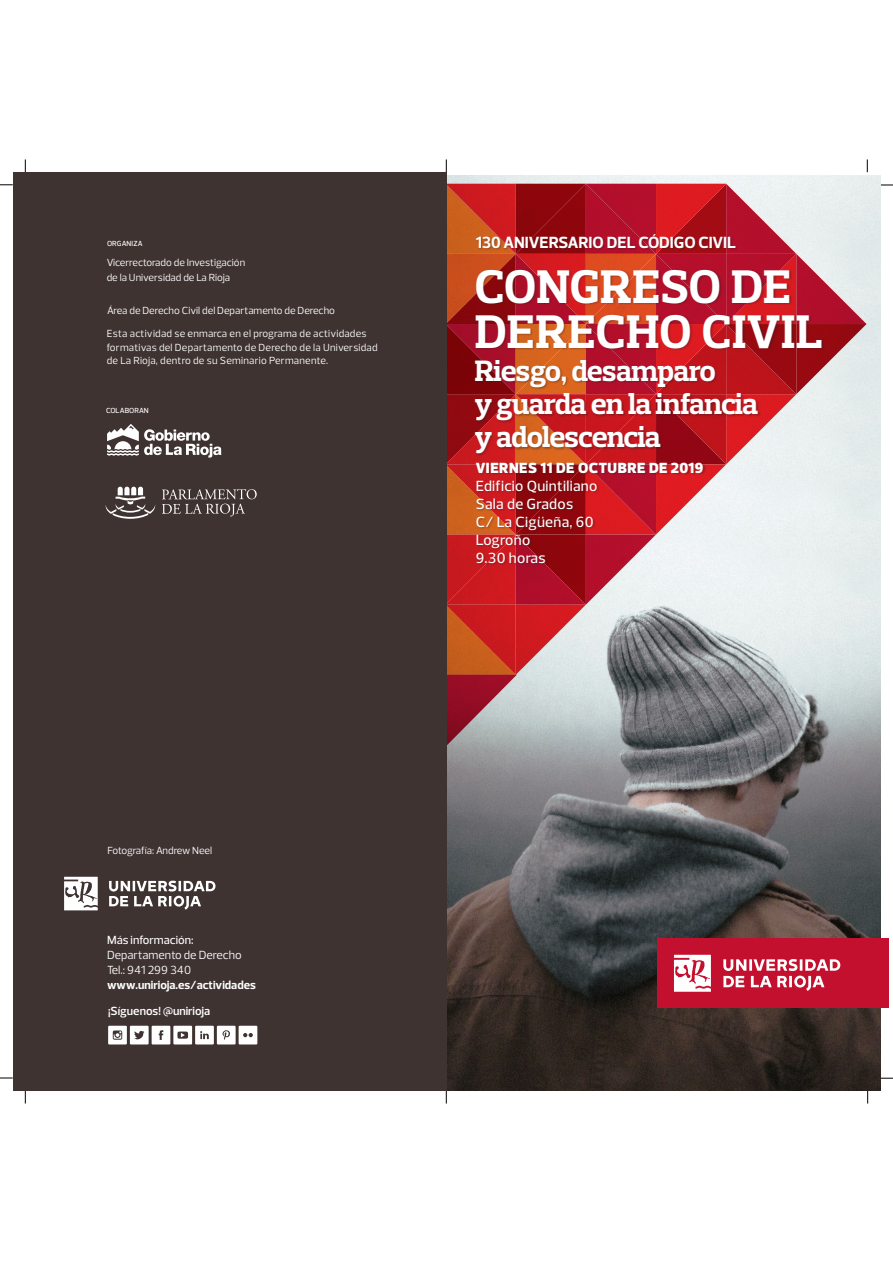
<style>
.page{position:relative;width:893px;height:1263px;background:#fff}
.page>*{position:absolute;margin:0;border:0;box-sizing:border-box;transform-origin:0 0}
.Titulo_de_actividad{font:700 48px "Prelo Slab";letter-spacing:.02em;color:#fff}
.Titulo_de_actividad-2{font:700 30px/33px "Prelo Slab";letter-spacing:-.03em;color:#fff}
.Data_contraportada{font:700 16.5px "Prelo";letter-spacing:-.01em;color:#fff}
.Data_contraportada-2{font:500 15px "Prelo";letter-spacing:.02em;color:#fff}
.Data_contraportada-3{font:900 15px "Prelo";letter-spacing:.035em;color:#fff}
.Texto_corrido{font:12px "Prelo";color:#fff}
.Data_contraportada-4{font:700 12px "Prelo";color:#fff}
.Data_Contraportada_B{font:600 12px "Prelo";color:#fff}
.Data_contraportada-5{font:500 12px "Prelo";color:#fff}
.Texto_corrido-2{font:10.5px/13.5px "Prelo";letter-spacing:.02em;color:#fff}
.Data_Contraportada_B-2{font:10.5px "Prelo";color:#fff}
.Organiza_patrocina_c{font:500 7.5px "Prelo";color:#fff}
</style>
<div class="page">
<svg style="left:0;top:185px;width:13px;height:1px"></svg>
<svg style="left:0;top:1078px;width:13px;height:1px"></svg>
<svg style="left:880px;top:1078px;width:13px;height:1px"></svg>
<svg style="left:880px;top:185px;width:13px;height:1px"></svg>
<svg style="left:867px;top:159px;width:1px;height:13px"></svg>
<svg style="left:867px;top:1091px;width:1px;height:12px"></svg>
<svg style="left:446px;top:159px;width:1px;height:13px"></svg>
<svg style="left:446px;top:1091px;width:1px;height:12px"></svg>
<svg style="left:25px;top:159px;width:1px;height:13px"></svg>
<svg style="left:25px;top:1091px;width:1px;height:12px"></svg>
<img style="left:447px;top:175px;width:433px;height:916px">
<div style="left:657px;top:938px;width:231px;height:70px;background:#c3102e"></div>
<svg style="left:674px;top:955px;width:166px;height:37px"></svg>
<svg style="left:447px;top:184px;width:419px;height:561px;background:#c18f90"></svg>
<div style="left:476px;top:234px;width:263px;height:17px;background:#231f20;opacity:.35"></div>
<div style="left:476px;top:462px;width:230px;height:104px;background:#231f20;opacity:.35"></div>
<div style="left:474px;top:269px;width:351px;height:187px;background:#231f20;opacity:.35"></div>
<div style="left:13px;top:172px;width:434px;height:919px;background:#3f3332"></div>
<svg style="left:64px;top:877px;width:151px;height:33px"></svg>
<svg style="left:108px;top:1026px;width:149px;height:18px;background:#d2d0cf"></svg>
<svg style="left:107px;top:424px;width:114px;height:34px"></svg>
<svg style="left:105px;top:487px;width:50px;height:32px"></svg>
<svg style="left:162px;top:489px;width:95px;height:27px"></svg>
<p class="Organiza_patrocina_c" style="left:107px;top:239px;width:37px">ORGANIZA</p>
<p class="Data_Contraportada_B-2" style="left:107px;top:256px;width:140px">Vicerrectorado de Investigación</p>
<p class="Data_Contraportada_B-2" style="left:107px;top:271px;width:125px">de la Universidad de La Rioja</p>
<p class="Data_Contraportada_B-2" style="left:107px;top:303px;width:229px">Área de Derecho Civil del Departamento de Derecho</p>
<p class="Texto_corrido-2" style="left:107px;top:327px;width:272px">Esta actividad se enmarca en el programa de actividades formativas del Departamento de Derecho de la Universidad</p>
<p class="Texto_corrido-2" style="left:107px;top:354px;width:223px">de La Rioja, dentro de su Seminario Permanente.</p>
<p class="Organiza_patrocina_c" style="left:106px;top:405px;width:44px">COLABORAN</p>
<p class="Data_contraportada" style="left:476px;top:232px;width:262px">130 ANIVERSARIO DEL CÓDIGO CIVIL</p>
<p class="Titulo_de_actividad" style="left:475px;top:257px;width:318px">CONGRESO DE</p>
<p class="Titulo_de_actividad" style="left:475px;top:302px;width:349px">DERECHO CIVIL</p>
<p class="Titulo_de_actividad-2" style="left:475px;top:354px;width:285px">Riesgo, desamparo<br>y guarda en la infancia y adolescencia</p>
<p class="Data_contraportada-3" style="left:476px;top:458px;width:229px">VIERNES 11 DE OCTUBRE DE 2019</p>
<p class="Data_contraportada-2" style="left:476px;top:476px;width:123px">Edificio Quintiliano</p>
<p class="Data_contraportada-2" style="left:476px;top:494px;width:99px">Sala de Grados</p>
<p class="Data_contraportada-2" style="left:476px;top:512px;width:119px">C/ La Cigüeña, 60</p>
<p class="Data_contraportada-2" style="left:476px;top:530px;width:56px">Logroño</p>
<p class="Data_contraportada-2" style="left:476px;top:548px;width:71px">9.30 horas</p>
<p class="Data_Contraportada_B-2" style="left:107px;top:844px;width:106px">Fotografía: Andrew Neel</p>
<p class="Data_contraportada-5" style="left:107px;top:933px;width:88px">Más información:</p>
<p class="Texto_corrido" style="left:107px;top:948px;width:136px">Departamento de Derecho</p>
<p class="Texto_corrido" style="left:107px;top:963px;width:86px">Tel.: 941 299 340</p>
<p class="Data_contraportada-4" style="left:107px;top:978px;width:150px">www.unirioja.es/actividades</p>
<p class="Data_Contraportada_B" style="left:108px;top:1004px;width:103px">¡Síguenos! @unirioja</p>
</div>
